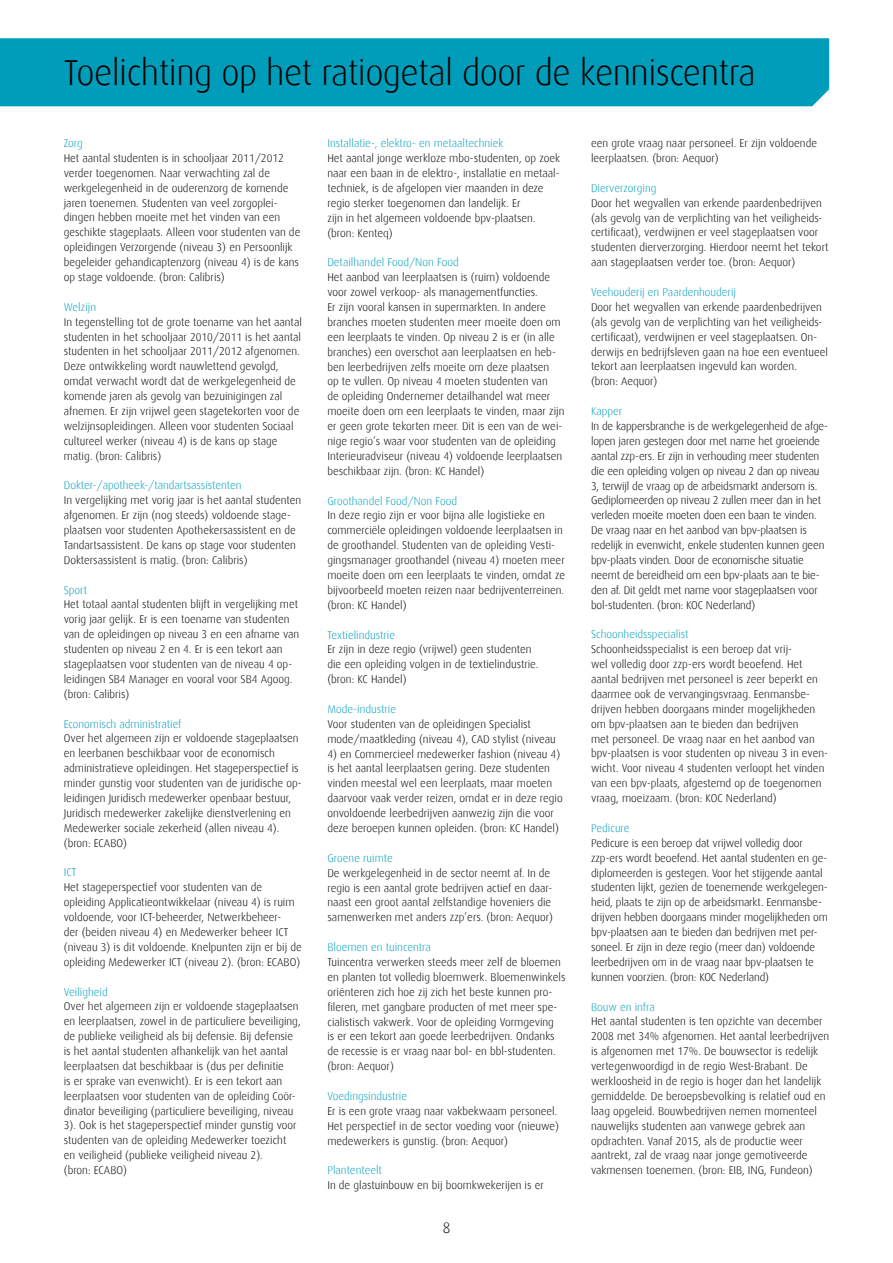
<style>
.page{position:relative;width:893px;height:1263px;background:#fff}
.page>*{position:absolute;margin:0;border:0;box-sizing:border-box;transform-origin:0 0}
.t1{font:300 36px "Dax";letter-spacing:-.015em;color:#000}
.t2{font:300 15px "Dax";color:#000}
.t3{font:300 11.25px/14.9px "Dax";color:#000}
.t4{font:300 11.25px "Dax";color:#009dbb}
</style>
<div class="page">
<div style="left:0;top:38px;width:829px;height:68px;background:#009dbb"></div>
<h1 class="t1" style="left:64px;top:53px;width:693px">Toelichting op het ratiogetal door de kenniscentra</h1>
<p class="t4" style="left:64px;top:137px;width:21px">Zorg</p>
<p class="t3" style="left:64px;top:151px;width:238px">Het aantal studenten is in schooljaar 2011/2012 verder toegenomen. Naar verwachting zal de werkgelegenheid in de ouderenzorg de komende jaren toenemen. Studenten van veel zorgoplei&shy;dingen hebben moeite met het vinden van een geschikte stageplaats. Alleen voor studenten van de opleidingen Verzorgende (niveau 3) en Persoonlijk begeleider gehandicaptenzorg (niveau 4) is de kans op stage voldoende. (bron: Calibris)</p>
<p class="t4" style="left:64px;top:301px;width:34px">Welzijn</p>
<p class="t3" style="left:64px;top:314px;width:240px">In tegenstelling tot de grote toename van het aantal studenten in het schooljaar 2010/2011 is het aantal studenten in het schooljaar 2011/2012 afgenomen.<br>Deze ontwikkeling wordt nauwlettend gevolgd, omdat verwacht wordt dat de werkgelegenheid de komende jaren als gevolg van bezuinigingen zal afnemen. Er zijn vrijwel geen stagetekorten voor de welzijnsopleidingen. Alleen voor studenten Sociaal cultureel werker (niveau 4) is de kans op stage matig. (bron: Calibris)</p>
<p class="t4" style="left:64px;top:479px;width:179px">Dokter-/apotheek-/tandartsassistenten</p>
<p class="t3" style="left:64px;top:493px;width:239px">In vergelijking met vorig jaar is het aantal studenten afgenomen. Er zijn (nog steeds) voldoende stage&shy;plaatsen voor studenten Apothekersassistent en de Tandartsassistent. De kans op stage voor studenten Doktersassistent is matig. (bron: Calibris)</p>
<p class="t4" style="left:64px;top:583px;width:25px">Sport</p>
<p class="t3" style="left:64px;top:597px;width:237px">Het totaal aantal studenten blijft in vergelijking met vorig jaar gelijk. Er is een toename van studenten van de opleidingen op niveau 3 en een afname van studenten op niveau 2 en 4. Er is een tekort aan stageplaatsen voor studenten van de niveau 4 op&shy;leidingen SB4 Manager en vooral voor SB4 Agoog. (bron: Calibris)</p>
<p class="t4" style="left:64px;top:717px;width:119px">Economisch administratief</p>
<p class="t3" style="left:64px;top:731px;width:239px">Over het algemeen zijn er voldoende stageplaatsen en leerbanen beschikbaar voor de economisch administratieve opleidingen. Het stageperspectief is minder gunstig voor studenten van de juridische op&shy;leidingen Juridisch medewerker openbaar bestuur, Juridisch medewerker zakelijke dienstverlening en Medewerker sociale zekerheid (allen niveau 4). (bron: ECABO)</p>
<p class="t4" style="left:64px;top:866px;width:14px">ICT</p>
<p class="t3" style="left:64px;top:880px;width:240px">Het stageperspectief voor studenten van de opleiding Applicatieontwikkelaar (niveau 4) is ruim voldoende, voor ICT-beheerder, Netwerkbeheer-<br>der (beiden niveau 4) en Medewerker beheer ICT (niveau 3) is dit voldoende. Knelpunten zijn er bij de opleiding Medewerker ICT (niveau 2). (bron: ECABO)</p>
<p class="t4" style="left:64px;top:985px;width:45px">Veiligheid</p>
<p class="t3" style="left:64px;top:999px;width:239px">Over het algemeen zijn er voldoende stageplaatsen en leerplaatsen, zowel in de particuliere beveiliging, de publieke veiligheid als bij defensie. Bij defensie is het aantal studenten afhankelijk van het aantal leerplaatsen dat beschikbaar is (dus per definitie<br>is er sprake van evenwicht). Er is een tekort aan leerplaatsen voor studenten van de opleiding Coör&shy;dinator beveiliging (particuliere beveiliging, niveau 3). Ook is het stageperspectief minder gunstig voor studenten van de opleiding Medewerker toezicht<br>en veiligheid (publieke veiligheid niveau 2).<br>(bron: ECABO)</p>
<p class="t4" style="left:327px;top:137px;width:177px">Installatie-, elektro- en metaaltechniek</p>
<p class="t3" style="left:327px;top:151px;width:234px">Het aantal jonge werkloze mbo-studenten, op zoek naar een baan in de elektro-, installatie en metaal&shy;techniek, is de afgelopen vier maanden in deze regio sterker toegenomen dan landelijk. Er<br>zijn in het algemeen voldoende bpv-plaatsen. (bron: Kenteq)</p>
<p class="t4" style="left:327px;top:256px;width:133px">Detailhandel Food/Non Food</p>
<p class="t3" style="left:327px;top:270px;width:239px">Het aanbod van leerplaatsen is (ruim) voldoende voor zowel verkoop- als managementfuncties.<br>Er zijn vooral kansen in supermarkten. In andere branches moeten studenten meer moeite doen om een leerplaats te vinden. Op niveau 2 is er (in alle branches) een overschot aan leerplaatsen en heb&shy;ben leerbedrijven zelfs moeite om deze plaatsen<br>op te vullen. Op niveau 4 moeten studenten van<br>de opleiding Ondernemer detailhandel wat meer moeite doen om een leerplaats te vinden, maar zijn er geen grote tekorten meer. Dit is een van de wei&shy;nige regio’s waar voor studenten van de opleiding Interieuradviseur (niveau 4) voldoende leerplaatsen beschikbaar zijn. (bron: KC Handel)</p>
<p class="t4" style="left:327px;top:494px;width:131px">Groothandel Food/Non Food</p>
<p class="t3" style="left:327px;top:508px;width:239px">In deze regio zijn er voor bijna alle logistieke en commerciële opleidingen voldoende leerplaatsen in de groothandel. Studenten van de opleiding Vesti&shy;gingsmanager groothandel (niveau 4) moeten meer moeite doen om een leerplaats te vinden, omdat ze bijvoorbeeld moeten reizen naar bedrijventerreinen. (bron: KC Handel)</p>
<p class="t4" style="left:327px;top:628px;width:69px">Textielindustrie</p>
<p class="t3" style="left:327px;top:642px;width:213px">Er zijn in deze regio (vrijwel) geen studenten die een opleiding volgen in de textielindustrie. (bron: KC Handel)</p>
<p class="t4" style="left:327px;top:703px;width:70px">Mode-industrie</p>
<p class="t3" style="left:327px;top:717px;width:230px">Voor studenten van de opleidingen Specialist mode/maatkleding (niveau 4), CAD stylist (niveau</p>
<p class="t3" style="left:327px;top:746px;width:237px">4) en Commercieel medewerker fashion (niveau 4) is het aantal leerplaatsen gering. Deze studenten vinden meestal wel een leerplaats, maar moeten daarvoor vaak verder reizen, omdat er in deze regio onvoldoende leerbedrijven aanwezig zijn die voor deze beroepen kunnen opleiden. (bron: KC Handel)</p>
<p class="t4" style="left:327px;top:852px;width:67px">Groene ruimte</p>
<p class="t3" style="left:327px;top:865px;width:227px">De werkgelegenheid in de sector neemt af. In de regio is een aantal grote bedrijven actief en daar&shy;naast een groot aantal zelfstandige hoveniers die samenwerken met anders zzp’ers. (bron: Aequor)</p>
<p class="t4" style="left:327px;top:941px;width:105px">Bloemen en tuincentra</p>
<p class="t3" style="left:327px;top:955px;width:240px">Tuincentra verwerken steeds meer zelf de bloemen en planten tot volledig bloemwerk. Bloemenwinkels oriënteren zich hoe zij zich het beste kunnen pro&shy;fileren, met gangbare producten of met meer spe&shy;cialistisch vakwerk. Voor de opleiding Vormgeving<br>is er een tekort aan goede leerbedrijven. Ondanks de recessie is er vraag naar bol- en bbl-studenten. (bron: Aequor)</p>
<p class="t4" style="left:327px;top:1090px;width:81px">Voedingsindustrie</p>
<p class="t3" style="left:327px;top:1104px;width:233px">Er is een grote vraag naar vakbekwaam personeel.<br>Het perspectief in de sector voeding voor (nieuwe) medewerkers is gunstig. (bron: Aequor)</p>
<p class="t4" style="left:327px;top:1164px;width:56px">Plantenteelt</p>
<p class="t3" style="left:327px;top:1178px;width:218px">In de glastuinbouw en bij boomkwekerijen is er</p>
<h2 class="t2" style="left:443px;top:1220px;width:9px">8</h2>
<p class="t3" style="left:591px;top:136px;width:228px">een grote vraag naar personeel. Er zijn voldoende leerplaatsen. (bron: Aequor)</p>
<p class="t4" style="left:591px;top:182px;width:67px">Dierverzorging</p>
<p class="t3" style="left:591px;top:195px;width:239px">Door het wegvallen van erkende paardenbedrijven (als gevolg van de verplichting van het veiligheids&shy;certificaat), verdwijnen er veel stageplaatsen voor studenten dierverzorging. Hierdoor neemt het tekort aan stageplaatsen verder toe. (bron: Aequor)</p>
<p class="t4" style="left:591px;top:286px;width:146px">Veehouderij en Paardenhouderij</p>
<p class="t3" style="left:591px;top:300px;width:238px">Door het wegvallen van erkende paardenbedrijven (als gevolg van de verplichting van het veiligheids&shy;certificaat), verdwijnen er veel stageplaatsen. On&shy;derwijs en bedrijfsleven gaan na hoe een eventueel tekort aan leerplaatsen ingevuld kan worden.<br>(bron: Aequor)</p>
<p class="t4" style="left:591px;top:405px;width:33px">Kapper</p>
<p class="t3" style="left:591px;top:419px;width:238px">In de kappersbranche is de werkgelegenheid de afge&shy;lopen jaren gestegen door met name het groeiende aantal zzp-ers. Er zijn in verhouding meer studenten die een opleiding volgen op niveau 2 dan op niveau 3, terwijl de vraag op de arbeidsmarkt andersom is.<br>Gediplomeerden op niveau 2 zullen meer dan in het verleden moeite moeten doen een baan te vinden.<br>De vraag naar en het aanbod van bpv-plaatsen is redelijk in evenwicht, enkele studenten kunnen geen bpv-plaats vinden. Door de economische situatie neemt de bereidheid om een bpv-plaats aan te bie&shy;den af. Dit geldt met name voor stageplaatsen voor bol-studenten. (bron: KOC Nederland)</p>
<p class="t4" style="left:591px;top:628px;width:99px">Schoonheidsspecialist</p>
<p class="t3" style="left:591px;top:642px;width:238px">Schoonheidsspecialist is een beroep dat vrij-<br>wel volledig door zzp-ers wordt beoefend. Het aantal bedrijven met personeel is zeer beperkt en daarmee ook de vervangingsvraag. Eenmansbe&shy;drijven hebben doorgaans minder mogelijkheden om bpv-plaatsen aan te bieden dan bedrijven<br>met personeel. De vraag naar en het aanbod van bpv-plaatsen is voor studenten op niveau 3 in even&shy;wicht. Voor niveau 4 studenten verloopt het vinden van een bpv-plaats, afgestemd op de toegenomen vraag, moeizaam. (bron: KOC Nederland)</p>
<p class="t4" style="left:591px;top:822px;width:40px">Pedicure</p>
<p class="t3" style="left:591px;top:835px;width:238px">Pedicure is een beroep dat vrijwel volledig door zzp-ers wordt beoefend. Het aantal studenten en ge&shy;diplomeerden is gestegen. Voor het stijgende aantal studenten lijkt, gezien de toenemende werkgelegen&shy;heid, plaats te zijn op de arbeidsmarkt. Eenmansbe&shy;drijven hebben doorgaans minder mogelijkheden om bpv-plaatsen aan te bieden dan bedrijven met per&shy;soneel. Er zijn in deze regio (meer dan) voldoende leerbedrijven om in de vraag naar bpv-plaatsen te kunnen voorzien. (bron: KOC Nederland)</p>
<p class="t4" style="left:591px;top:1000px;width:65px">Bouw en infra</p>
<p class="t3" style="left:591px;top:1014px;width:240px">Het aantal studenten is ten opzichte van december 2008 met 34% afgenomen. Het aantal leerbedrijven is afgenomen met 17%. De bouwsector is redelijk vertegenwoordigd in de regio West-Brabant. De werkloosheid in de regio is hoger dan het landelijk gemiddelde. De beroepsbevolking is relatief oud en laag opgeleid. Bouwbedrijven nemen momenteel nauwelijks studenten aan vanwege gebrek aan opdrachten. Vanaf 2015, als de productie weer aantrekt, zal de vraag naar jonge gemotiveerde vakmensen toenemen. (bron: EIB, ING, Fundeon)</p>
</div>
